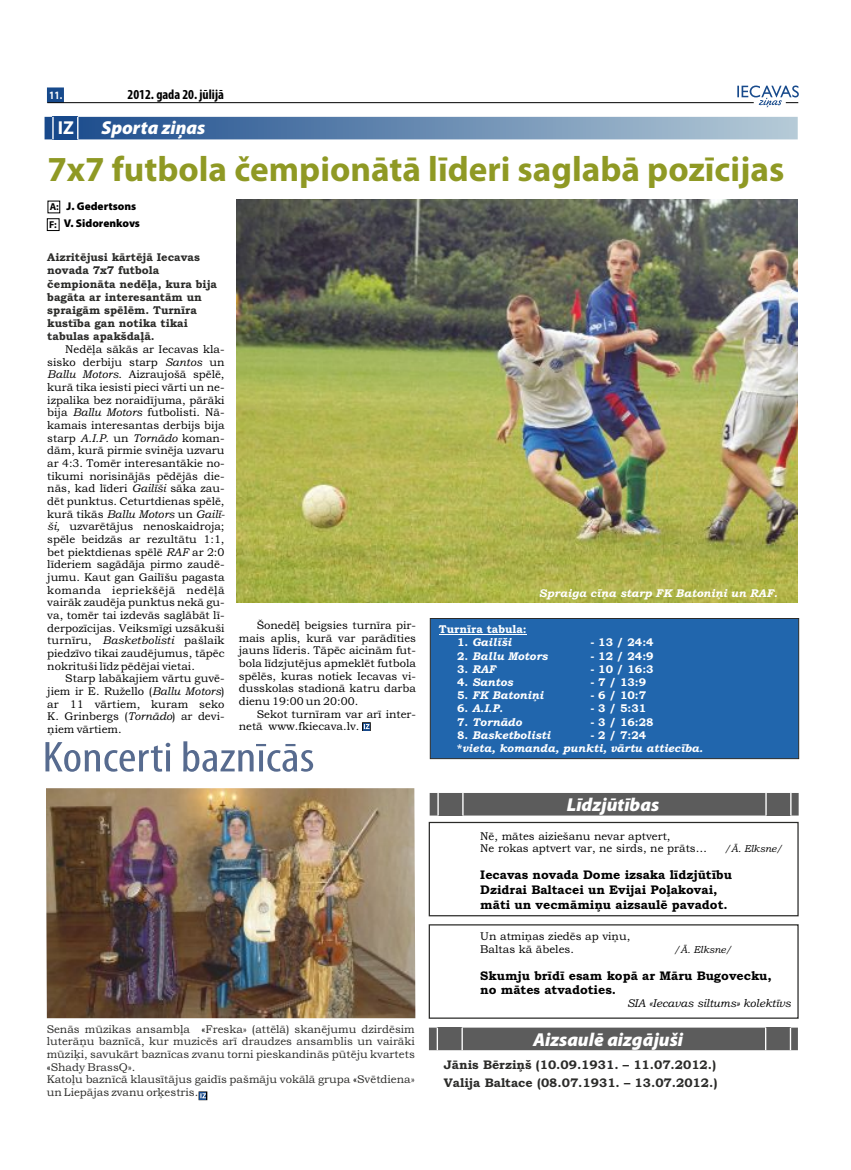
<style>
.page{position:relative;width:851px;height:1170px;background:#fff}
.page>*{position:absolute;margin:0;border:0;box-sizing:border-box;transform-origin:0 0}
.t1{font:condensed 43.5px "Myriad Pro";color:#576b8f;scale:1.17 1}
.t2{font:700 35.25px "Myriad Pro";color:#8f9924}
.t3{font:italic 900 18.75px "Myriad Pro";color:#fff}
.t4{font:700 18.75px "Myriad Pro";color:#fff}
.t5{font:700 condensed 13.75px "Myriad Pro";color:#000}
.t6{font:12.5px/14.6px "Bookman Old Style";color:#000}
.t7{font:12.5px/17.6px "Bookman Old Style";color:#2b2b29}
.t8{font:11.25px/12.6px "Bookman Old Style";color:#000;text-align:justify}
.t9{font:11.25px/13.1px "Bookman Old Style";color:#2b2b29}
.t10{font:italic 11.25px/13.2px "Bookman Old Style";color:#fff}
.t11{font:11.25px "Bookman Old Style";color:#fff}
.t12{font:900 11.25px/17.5px "Myriad Pro";color:#000}
.t13{font:italic 11.25px "Bookman Old Style";color:#000}
.t14{font:700 11.25px "Myriad Pro";color:#fff;scale:.85 1}
.t15{font:11.25px "Bookman Old Style";color:#383838}
.t16{font:italic 10px "Bookman Old Style";color:#000}
.s1{font-weight:700;font-size:10px}
.s2{font-style:italic}
.s3{color:#000}
.s4{color:#383838}
.s5{font-style:normal}
</style>
<div class="page">
<img style="left:237px;top:199px;width:560px;height:403px">
<div style="left:430px;top:618px;width:368px;height:140px;background:#2166ad"></div>
<svg style="left:47px;top:85px;width:751px;height:22px"></svg>
<div style="left:45px;top:117px;width:752px;height:22px;background:linear-gradient(to right,#18498b,#b6cbd7)"></div>
<img style="left:54px;top:117px;width:23px;height:22px">
<svg style="left:77px;top:117px;width:1px;height:22px"></svg>
<hr style="left:52px;top:117px;width:2px;height:22px;background:#fff">
<div style="left:429px;top:1027px;width:368px;height:23px;background:#5c5c5c"></div>
<hr style="left:461px;top:1027px;width:2px;height:23px;background:#fff">
<hr style="left:436px;top:1027px;width:2px;height:23px;background:#fff">
<hr style="left:789px;top:1027px;width:2px;height:23px;background:#fff">
<hr style="left:764px;top:1027px;width:2px;height:23px;background:#fff">
<hr style="left:439px;top:634px;width:87px;height:1px;background:#fff">
<div style="left:47px;top:218px;width:12px;height:13px;border:1px solid #000"></div>
<div style="left:429px;top:792px;width:369px;height:23px;background:#5c5c5c"></div>
<svg style="left:462px;top:792px;width:1px;height:23px"></svg>
<svg style="left:437px;top:792px;width:1px;height:23px"></svg>
<svg style="left:790px;top:792px;width:1px;height:23px"></svg>
<svg style="left:765px;top:792px;width:1px;height:23px"></svg>
<div style="left:428px;top:821px;width:370px;height:95px;border:1px solid #2b2b29"></div>
<div style="left:428px;top:924px;width:370px;height:94px;border:1px solid #2b2b29"></div>
<img style="left:47px;top:788px;width:368px;height:230px">
<svg style="left:198px;top:1091px;width:9px;height:9px"></svg>
<svg style="left:199px;top:1092px;width:7px;height:7px"></svg>
<svg style="left:200px;top:1093px;width:6px;height:5px"></svg>
<svg style="left:362px;top:722px;width:9px;height:9px"></svg>
<svg style="left:363px;top:723px;width:6px;height:7px"></svg>
<svg style="left:364px;top:724px;width:5px;height:5px"></svg>
<p class="t14" style="left:49px;top:91px;width:17px">11.</p>
<p class="t5" style="left:127px;top:89px;width:98px">2012. gada 20. jūlijā</p>
<h3 class="t4" style="left:58px;top:120px;width:18px">IZ</h3>
<h3 class="t3" style="left:101px;top:120px;width:105px">Sporta ziņas</h3>
<h2 class="t2" style="left:47px;top:154px;width:738px">7x7 futbola čempionātā līderi saglabā pozīcijas</h2>
<p class="t12" style="left:49px;top:198px;width:92px"><span class="s1">A:</span> J. Gedertsons<br><span class="s1">F:</span> V. Sidorenkovs</p>
<p class="t9" style="left:47px;top:252px;width:171px">Aizritējusi kārtējā Iecavas novada 7x7 futbola čempionāta nedēļa, kura bija bagāta ar interesantām un spraigām spēlēm. Turnīra kustība gan notika tikai tabulas apakšdaļā.</p>
<p class="t8" style="left:47px;top:344px;width:179px;text-indent:18px">Nedēļa sākās ar Iecavas kla&shy;sisko derbiju starp <span class="s2">Santos</span> un <span class="s2">Ballu Motors</span>. Aizraujošā spēlē, kurā tika iesisti pieci vārti un ne&shy;izpalika bez noraidījuma, pārāki bija <span class="s2">Ballu Motors</span> futbolisti. Nā&shy;kamais interesantas derbijs bija starp <span class="s2">A.I.P.</span> un <span class="s2">Tornādo</span> koman&shy;dām, kurā pirmie svinēja uzvaru ar 4:3. Tomēr interesantākie no&shy;tikumi norisinājās pēdējās die&shy;nās, kad līderi <span class="s2">Gailīši</span> sāka zau&shy;dēt punktus. Ceturtdienas spēlē, kurā tikās <span class="s2">Ballu Motors</span> un <span class="s2">Gailī&shy;ši,</span> uzvarētājus nenoskaidroja; spēle beidzās ar rezultātu 1:1, bet piektdienas spēlē <span class="s2">RAF</span> ar 2:0 līderiem sagādāja pirmo zaudē&shy;jumu. Kaut gan Gailīšu pagasta komanda iepriekšējā nedēļā vairāk zaudēja punktus nekā gu&shy;va, tomēr tai izdevās saglābāt lī&shy;derpozīcijas. Veiksmīgi uzsākuši turnīru, <span class="s2">Basketbolisti</span> pašlaik piedzīvo tikai zaudējumus, tāpēc nokrituši līdz pēdējai vietai.</p>
<p class="t8" style="left:47px;top:673px;width:179px;text-indent:18px">Starp labākajiem vārtu guvē&shy;jiem ir E. Ružello (<span class="s2">Ballu Motors</span>) ar 11 vārtiem, kuram seko K. Grinbergs (<span class="s2">Tornādo</span>) ar devi&shy;ņiem vārtiem.</p>
<p class="t8" style="left:239px;top:620px;width:179px;text-indent:18px">Šonedēļ beigsies turnīra pir&shy;mais aplis, kurā var parādīties jauns līderis. Tāpēc aicinām fut&shy;bola līdzjutējus apmeklēt futbola spēlēs, kuras notiek Iecavas vi&shy;dusskolas stadionā katru darba dienu 19:00 un 20:00.</p>
<p class="t8" style="left:239px;top:708px;width:179px;text-indent:18px">Sekot turnīram var arī inter&shy;netā www.fkiecava.lv.</p>
<h1 class="t1" style="left:42px;top:738px;width:234px">Koncerti baznīcās</h1>
<p class="t9" style="left:47px;top:1023px;width:369px;line-height:12.6px;text-indent:155px"><span class="s3">«</span>Freska (attēlā) skanējumu dzirdēsim luterāņu baznīcā, kur muzicēs arī draudzes ansamblis un vairāki mūziķi, savukārt baznīcas zvanu torni pieskandinās pūtēju kvartets <span class="s3">«</span>Shady BrassQ .<br>Katoļu baznīcā klausītājus gaidīs pašmāju vokālā grupa Svētdiena<span class="s4">» </span>un Liepājas zvanu orķestris.</p>
<p class="t9" style="left:47px;top:1023px;width:145px">Senās mūzikas ansambļa</p>
<p class="t15" style="left:243px;top:1024px;width:6px">»</p>
<p class="t15" style="left:128px;top:1062px;width:6px">»</p>
<p class="t8" style="left:353px;top:1074px;width:6px">«</p>
<p class="t10" style="left:539px;top:587px;width:240px">Spraiga cīņa starp FK Batoniņi un RAF.</p>
<p class="t11" style="left:439px;top:625px;width:89px">Turnīra tabula:</p>
<p class="t10" style="left:457px;top:637px;width:56px"><span class="s5">1.</span> Gailīši</p>
<p class="t11" style="left:590px;top:638px;width:65px">- 13 / 24:4</p>
<p class="t10" style="left:457px;top:650px;width:92px"><span class="s5">2.</span> Ballu Motors</p>
<p class="t11" style="left:590px;top:651px;width:65px">- 12 / 24:9</p>
<p class="t10" style="left:457px;top:663px;width:40px"><span class="s5">3.</span> RAF</p>
<p class="t11" style="left:590px;top:664px;width:65px">- 10 / 16:3</p>
<p class="t10" style="left:457px;top:676px;width:58px"><span class="s5">4.</span> Santos</p>
<p class="t11" style="left:590px;top:677px;width:57px">- 7 / 13:9</p>
<p class="t10" style="left:457px;top:689px;width:88px"><span class="s5">5.</span> FK Batoniņi</p>
<p class="t11" style="left:590px;top:691px;width:57px">- 6 / 10:7</p>
<p class="t10" style="left:457px;top:703px;width:48px"><span class="s5">6.</span> A.I.P.</p>
<p class="t11" style="left:590px;top:704px;width:57px">- 3 / 5:31</p>
<p class="t10" style="left:457px;top:716px;width:67px"><span class="s5">7.</span> Tornādo</p>
<p class="t11" style="left:590px;top:717px;width:65px">- 3 / 16:28</p>
<p class="t10" style="left:457px;top:729px;width:95px"><span class="s5">8.</span> Basketbolisti</p>
<p class="t10" style="left:457px;top:729px;width:247px;text-indent:133px"><span class="s5">- 2 / 7:24<br>*</span>vieta, komanda, punkti, vārtu attiecība.</p>
<h3 class="t3" style="left:566px;top:796px;width:94px">Līdzjūtības</h3>
<p class="t8" style="left:480px;top:830px;width:228px">Nē, mātes aiziešanu nevar aptvert,<br>Ne rokas aptvert var, ne sirds, ne prāts…</p>
<p class="t16" style="left:725px;top:845px;width:59px">/Ā. Elksne/</p>
<p class="t6" style="left:480px;top:868px;width:253px">Iecavas novada Dome izsaka līdzjūtību<br>Dzidrai Baltacei un Evijai Poļakovai, māti un vecmāmiņu aizsaulē pavadot.</p>
<p class="t8" style="left:480px;top:930px;width:151px">Un atmiņas ziedēs ap viņu,<br>Baltas kā ābeles.</p>
<p class="t16" style="left:674px;top:945px;width:59px">/Ā. Elksne/</p>
<p class="t6" style="left:480px;top:969px;width:293px">Skumju brīdī esam kopā ar Māru Bugovecku, no mātes atvadoties.</p>
<p class="t13" style="left:627px;top:998px;width:165px">SIA «Iecavas siltums» kolektīvs</p>
<h3 class="t3" style="left:533px;top:1031px;width:152px">Aizsaulē aizgājuši</h3>
<p class="t7" style="left:444px;top:1056px;width:275px">Jānis Bērziņš (10.09.1931. – 11.07.2012.)<br>Valija Baltace (08.07.1931. – 13.07.2012.)</p>
</div>
